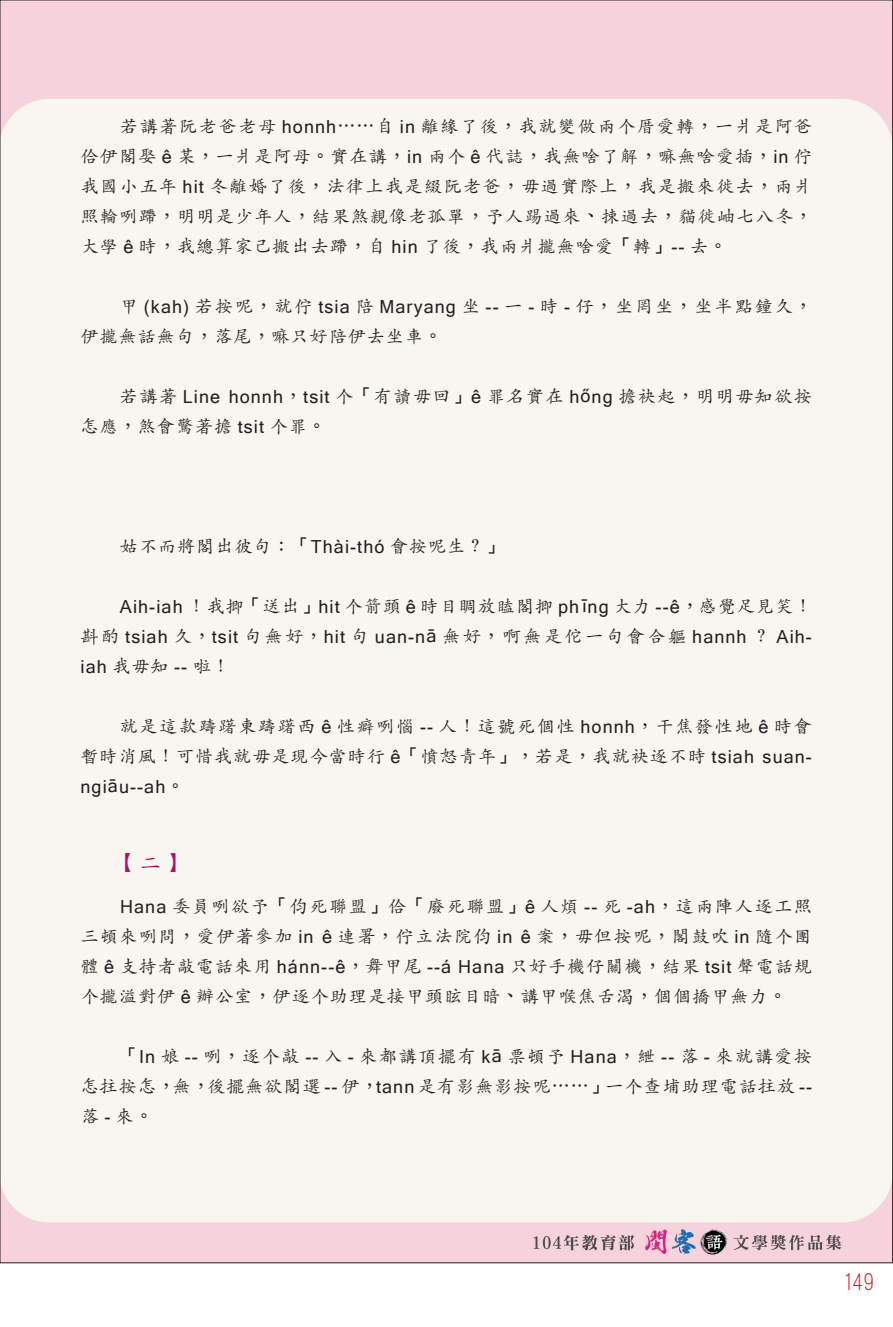
<style>
.page{position:relative;width:893px;height:1327px;background:#fff}
.page>*{position:absolute;margin:0;border:0;box-sizing:border-box;transform-origin:0 0}
.t1{font:21px "DF Li Hei Lt WIN BF";color:#d1232a}
.t2{font:21px "DF Li Kai Shu Md WIN BF";color:#ae0f69}
.t3{font:18px/30px "Adobe Kaiti Std";letter-spacing:.06em;color:#231f20;text-align:justify}
.t4{font:18px/30px "Microsoft Sans Serif";letter-spacing:.06em;color:#231f20}
.t5{font:18px/30px "Adobe Kaiti Std";letter-spacing:.085em;color:#231f20}
.s1{font-family:"Microsoft Sans Serif"}
.s2{font-family:"DF Li Kai Shu Md WIN BF"}
.s3{font-family:"Adobe Kaiti Std"}
</style>
<div class="page">
<img style="left:2px;top:2px;width:889px;height:1259px">
<p class="t3" style="left:81px;top:111px;width:733px;text-indent:39px">若講著阮老爸老母 <span class="s1">honnh</span><span class="s2">……</span>自 <span class="s1">in</span> 離緣了後<span class="s2">，</span>我就變做兩个厝愛轉<span class="s2">，</span>一爿是阿爸佮伊閣娶 <span class="s1">ê</span> 某<span class="s2">，</span>一爿是阿母<span class="s2">。</span>實在講<span class="s2">，</span><span class="s1">in</span> 兩个 <span class="s1">ê</span> 代誌<span class="s2">，</span>我無啥了解<span class="s2">，</span>嘛無啥愛插<span class="s2">，</span><span class="s1">in</span> 佇我國小五年 <span class="s1">hit</span> 冬離婚了後<span class="s2">，</span>法律上我是綴阮老爸<span class="s2">，</span>毋過實際上<span class="s2">，</span>我是搬來徙去<span class="s2">，</span>兩爿照輪咧蹛<span class="s2">，</span>明明是少年人<span class="s2">，</span>結果煞親像老孤單<span class="s2">，</span>予人踢過來<span class="s2">、</span>捒過去<span class="s2">，</span>貓徙岫七八冬<span class="s2">，</span>大學 <span class="s1">ê</span> 時<span class="s2">，</span>我總算家己搬出去蹛<span class="s2">，</span>自 <span class="s1">hin</span> 了後<span class="s2">，</span>我兩爿攏無啥愛<span class="s2">「</span>轉<span class="s2">」</span><span class="s1">--</span> 去<span class="s2">。</span></p>
<p class="t4" style="left:120px;top:291px;width:693px"><span class="s3">甲</span> (kah) <span class="s3">若按呢</span><span class="s2">，</span><span class="s3">就佇</span> tsia <span class="s3">陪</span> Maryang <span class="s3">坐</span> -- <span class="s3">一</span> - <span class="s3">時</span> - <span class="s3">仔</span><span class="s2">，</span><span class="s3">坐罔坐</span><span class="s2">，</span><span class="s3">坐半點鐘久</span><span class="s2">，</span></p>
<p class="t3" style="left:81px;top:321px;width:363px">伊攏無話無句<span class="s2">，</span>落尾<span class="s2">，</span>嘛只好陪伊去坐車<span class="s2">。</span></p>
<p class="t5" style="left:81px;top:381px;width:733px;text-indent:39px">若講著 <span class="s1">Line honnh</span><span class="s2">，</span><span class="s1">tsit</span> 个<span class="s2">「</span>有讀毋回<span class="s2">」</span><span class="s1">ê</span> 罪名實在 <span class="s1">hőng</span> 擔袂起<span class="s2">，</span>明明毋知欲按怎應<span class="s2">，</span>煞會驚著擔 <span class="s1">tsit</span> 个罪<span class="s2">。</span></p>
<p class="t3" style="left:120px;top:531px;width:385px">姑不而將閣出彼句<span class="s2">：「</span><span class="s1">Thài-thó</span> 會按呢生<span class="s2">？」</span></p>
<p class="t3" style="left:120px;top:591px;width:693px"><span class="s1">Aih-iah</span> <span class="s2">！</span>我揤<span class="s2">「</span>送出<span class="s2">」</span><span class="s1">hit</span> 个箭頭 <span class="s1">ê</span> 時目睭放瞌閣揤 <span class="s1">ph īng</span> 大力 <span class="s1">--ê</span><span class="s2">，</span>感覺足見笑<span class="s2">！</span></p>
<p class="t4" style="left:81px;top:621px;width:733px"><span class="s3">斟酌</span> tsiah <span class="s3">久</span><span class="s2">，</span>tsit <span class="s3">句無好</span><span class="s2">，</span>hit <span class="s3">句</span> uan-nā <span class="s3">無好</span><span class="s2">，</span><span class="s3">啊無是佗一句會合軀</span> hannh <span class="s2">？</span> Aih&shy;iah <span class="s3">我毋知</span> -- <span class="s3">啦</span><span class="s2">！</span></p>
<p class="t3" style="left:81px;top:711px;width:733px;text-align:right">就是這款躊躇東躊躇西 <span class="s1">ê</span> 性癖咧惱 <span class="s1">--</span> 人<span class="s2">！</span>這號死個性 <span class="s1">honnh</span><span class="s2">，</span>干焦發性地 <span class="s1">ê</span> 時會<br>暫時消風<span class="s2">！</span>可惜我就毋是現今當時行 <span class="s1">ê</span><span class="s2">「</span>憤怒青年<span class="s2">」，</span>若是<span class="s2">，</span>我就袂逐不時 <span class="s1">tsiah suan-</span></p>
<p class="t4" style="left:81px;top:771px;width:105px">ngiāu--ah<span class="s2">。</span></p>
<p class="t2" style="left:115px;top:852px;width:73px">【<span class="s3">二</span>】</p>
<p class="t3" style="left:81px;top:891px;width:733px;text-indent:39px"><span class="s1">Hana</span> 委員咧欲予<span class="s2">「</span>伨死聯盟<span class="s2">」</span>佮<span class="s2">「</span>廢死聯盟<span class="s2">」</span><span class="s1">ê</span> 人煩 <span class="s1">--</span> 死 <span class="s1">-ah</span><span class="s2">，</span>這兩陣人逐工照三頓來咧問<span class="s2">，</span>愛伊著參加 <span class="s1">in ê</span> 連署<span class="s2">，</span>佇立法院伨 <span class="s1">in ê</span> 案<span class="s2">，</span>毋但按呢<span class="s2">，</span>閣鼓吹 <span class="s1">in</span> 隨个團體 <span class="s1">ê</span> 支持者敲電話來用 <span class="s1">hánn--ê</span><span class="s2">，</span>舞甲尾 <span class="s1">--á Hana</span> 只好手機仔關機<span class="s2">，</span>結果 <span class="s1">tsit</span> 聲電話規个攏溢對伊 <span class="s1">ê</span> 辦公室<span class="s2">，</span>伊逐个助理是接甲頭眩目暗<span class="s2">、</span>講甲喉焦舌渴<span class="s2">，</span>個個撟甲無力<span class="s2">。</span></p>
<p class="t3" style="left:81px;top:1041px;width:733px;text-indent:39px"><span class="s2">「</span><span class="s1">In</span> 娘 <span class="s1">--</span> 咧<span class="s2">，</span>逐个敲 <span class="s1">--</span> 入 <span class="s1">-</span> 來都講頂擺有 <span class="s1">kā</span> 票頓予 <span class="s1">Hana</span><span class="s2">，</span>紲 <span class="s1">--</span> 落 <span class="s1">-</span> 來就講愛按怎拄按怎<span class="s2">，</span>無<span class="s2">，</span>後擺無欲閣選 <span class="s1">--</span> 伊<span class="s2">，</span><span class="s1">tann</span> 是有影無影按呢<span class="s2">……」</span>一个查埔助理電話拄放 <span class="s1">--</span>落<span class="s1">-</span>來<span class="s2">。</span></p>
<p class="t1" style="left:842px;top:1271px;width:33px">149</p>
</div>
